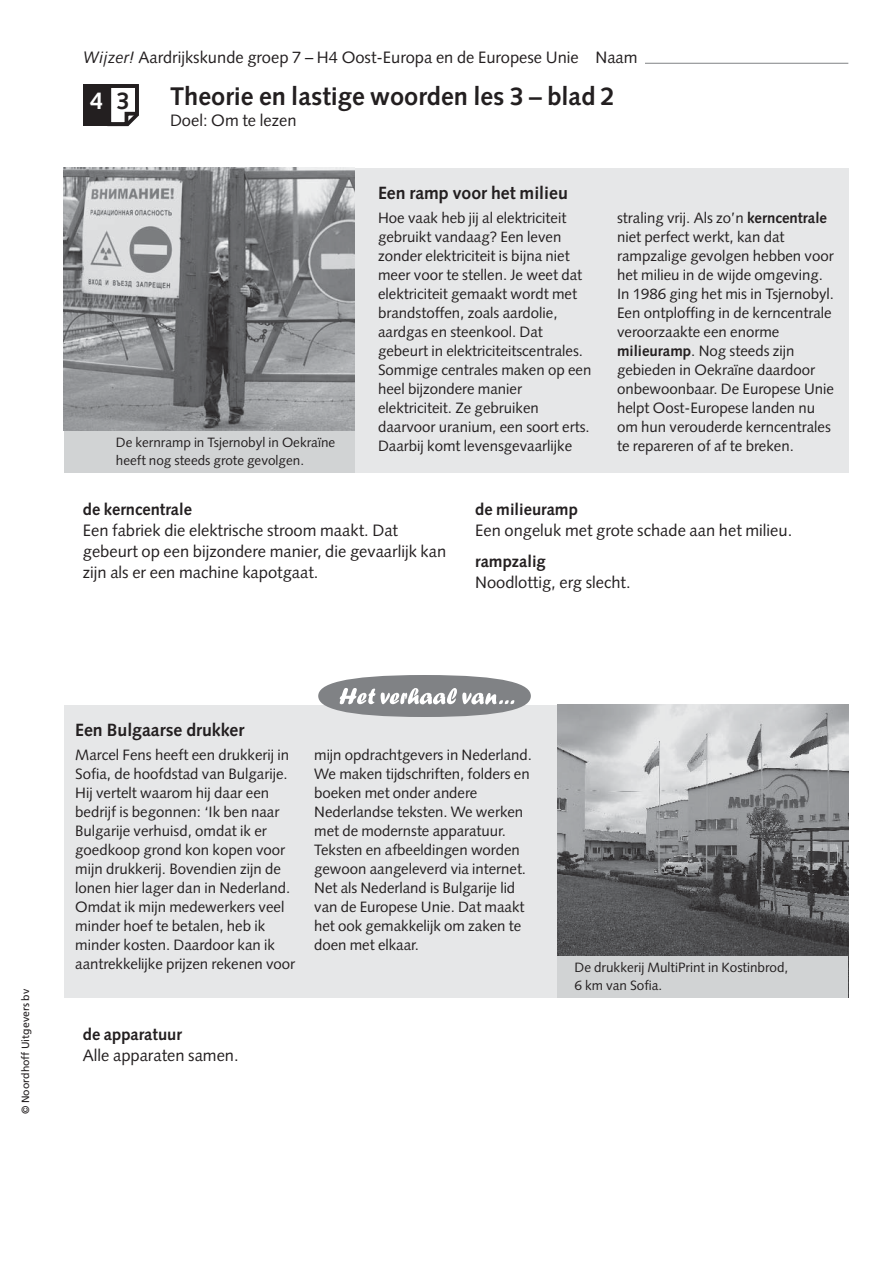
<style>
.page{position:relative;width:893px;height:1263px;background:#fff}
.page>*{position:absolute;margin:0;border:0;box-sizing:border-box;transform-origin:0 0}
.t1{font:700 25.5px "Syntax LT Std";color:#231f20}
.t2{font:700 24px "Syntax LT Std";color:#fff}
.t3{font:700 17.7px "Syntax LT Std";color:#231f20}
.t4{font:16.5px/21px "Syntax LT Std";color:#231f20}
.t5{font:700 16.5px "Syntax LT Std";color:#231f20}
.t6{font:15px/19px "Syntax LT Std";color:#231f20}
.t7{font:13.5px/18px "Syntax LT Std";color:#231f20}
.t8{font:10.5px "Frutiger LT Std";color:#231f20}
.s1{font-style:italic}
.s2{color:#231f20}
.s3{font-weight:700}
</style>
<div class="page">
<hr style="left:645px;top:63px;width:203px;height:1px;background:#808285">
<div style="left:64px;top:168px;width:784px;height:304px;background:#e6e7e8"></div>
<img style="left:64px;top:168px;width:290px;height:263px">
<div style="left:64px;top:431px;width:290px;height:42px;background:#d1d3d4"></div>
<div style="left:64px;top:705px;width:784px;height:292px;background:#e6e7e8"></div>
<img style="left:557px;top:705px;width:291px;height:251px">
<div style="left:557px;top:956px;width:291px;height:42px;background:#d1d3d4"></div>
<div style="left:83px;top:84px;width:28px;height:42px;background:#231f20"></div>
<svg style="left:107px;top:84px;width:32px;height:43px"></svg>
<div style="left:318px;top:675px;width:213px;height:42px;background:#808285;border-radius:50%"></div>
<svg style="left:340px;top:688px;width:174px;height:17px"></svg>
<p class="t4" style="left:83px;top:48px;width:556px"><span class="s1">Wijzer!</span> Aardrijkskunde groep 7 – H4 Oost-Europa en de Europese Unie Naam</p>
<h1 class="t1" style="left:170px;top:85px;width:446px">Theorie en lastige woorden les 3 – blad 2</h1>
<p class="t4" style="left:170px;top:111px;width:128px">Doel: Om te lezen</p>
<h2 class="t2" style="left:90px;top:90px;width:41px">4 <span class="s2">3</span></h2>
<p class="t3" style="left:378px;top:185px;width:191px">Een ramp voor het milieu</p>
<p class="t6" style="left:378px;top:209px;width:215px">Hoe vaak heb jij al elektriciteit gebruikt vandaag? Een leven zonder elektriciteit is bijna niet meer voor te stellen. Je weet dat elektriciteit gemaakt wordt met brandstoffen, zoals aardolie, aardgas en steenkool. Dat gebeurt in elektriciteitscentrales.<br>Sommige centrales maken op een heel bijzondere manier elektriciteit. Ze gebruiken daarvoor uranium, een soort erts.<br>Daarbij komt levensgevaarlijke</p>
<p class="t6" style="left:617px;top:209px;width:219px">straling vrij. Als zo’n <span class="s3">kerncentrale </span>niet perfect werkt, kan dat rampzalige gevolgen hebben voor het milieu in de wijde omgeving.<br>In 1986 ging het mis in Tsjernobyl.<br>Een ontploffing in de kerncentrale veroorzaakte een enorme <span class="s3">milieuramp</span>. Nog steeds zijn gebieden in Oekraïne daardoor onbewoonbaar. De Europese Unie helpt Oost-Europese landen nu om hun verouderde kerncentrales</p>
<p class="t7" style="left:116px;top:434px;width:221px">De kernramp in Tsjernobyl in Oekraïne</p>
<p class="t6" style="left:617px;top:438px;width:178px">te repareren of af te breken.</p>
<p class="t7" style="left:116px;top:452px;width:190px">heeft nog steeds grote gevolgen.</p>
<p class="t5" style="left:83px;top:502px;width:111px">de kerncentrale</p>
<p class="t4" style="left:83px;top:521px;width:365px">Een fabriek die elektrische stroom maakt. Dat gebeurt op een bijzondere manier, die gevaarlijk kan zijn als er een machine kapotgaat.</p>
<p class="t5" style="left:475px;top:502px;width:104px">de milieuramp</p>
<p class="t4" style="left:475px;top:521px;width:319px">Een ongeluk met grote schade aan het milieu.</p>
<p class="t5" style="left:475px;top:554px;width:72px">rampzalig</p>
<p class="t4" style="left:475px;top:573px;width:157px">Noodlottig, erg slecht.</p>
<p class="t8" style="left:21px;top:1114px;width:126px;rotate:-90deg">© Noordhoff Uitgevers bv</p>
<p class="t3" style="left:75px;top:723px;width:171px">Een Bulgaarse drukker</p>
<p class="t6" style="left:75px;top:746px;width:221px">Marcel Fens heeft een drukkerij in<br>Sofia, de hoofdstad van Bulgarije.<br>Hij vertelt waarom hij daar een bedrijf is begonnen: ‘Ik ben naar<br>Bulgarije verhuisd, omdat ik er goedkoop grond kon kopen voor mijn drukkerij. Bovendien zijn de lonen hier lager dan in Nederland.<br>Omdat ik mijn medewerkers veel minder hoef te betalen, heb ik minder kosten. Daardoor kan ik aantrekkelijke prijzen rekenen voor</p>
<p class="t6" style="left:314px;top:746px;width:219px">mijn opdrachtgevers in Nederland.<br>We maken tijdschriften, folders en boeken met onder andere<br>Nederlandse teksten. We werken met de modernste apparatuur.<br>Teksten en afbeeldingen worden gewoon aangeleverd via internet.<br>Net als Nederland is Bulgarije lid van de Europese Unie. Dat maakt het ook gemakkelijk om zaken te doen met elkaar.</p>
<p class="t5" style="left:83px;top:1027px;width:101px">de apparatuur</p>
<p class="t4" style="left:83px;top:1046px;width:157px">Alle apparaten samen.</p>
<p class="t7" style="left:574px;top:959px;width:215px">De drukkerij MultiPrint in Kostinbrod,<br>6 km van Sofia.</p>
</div>
